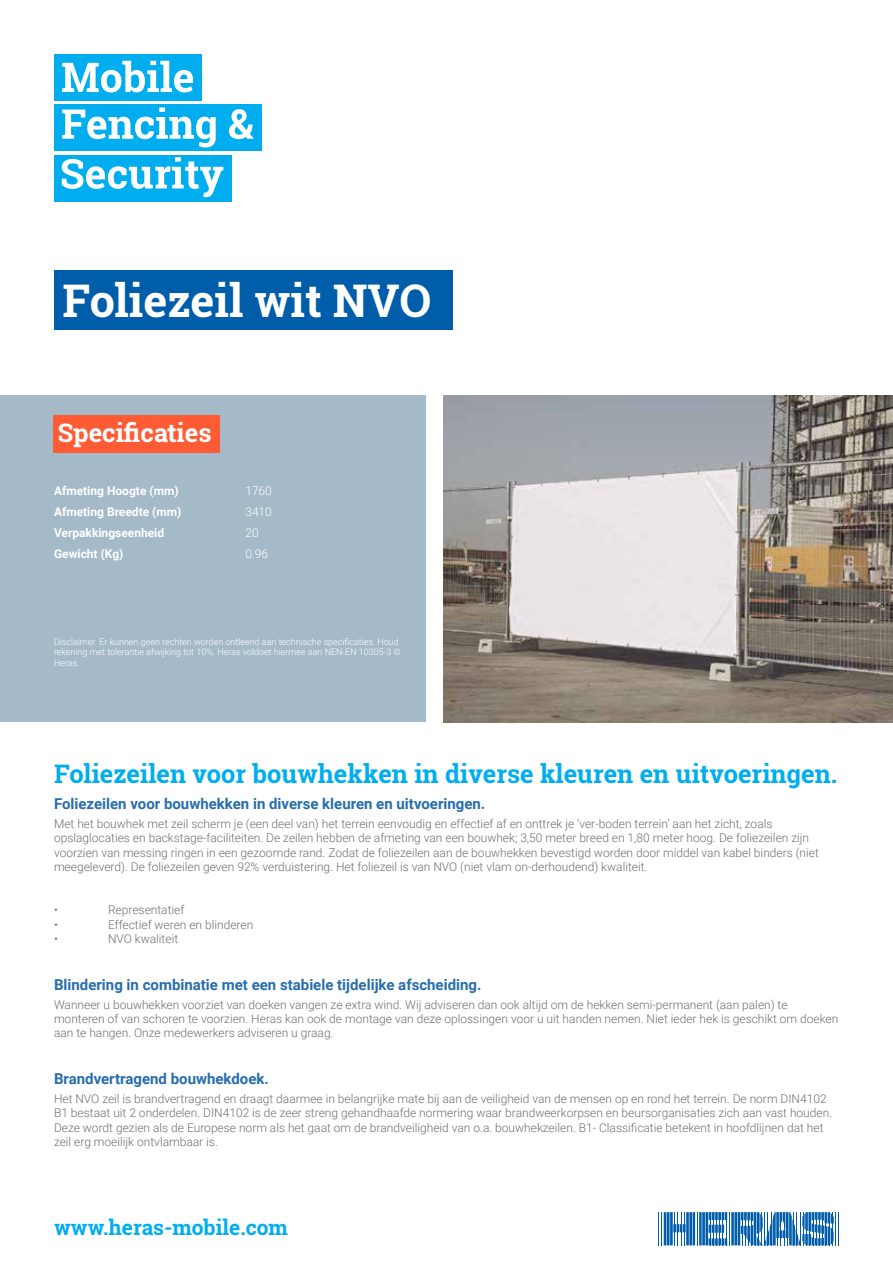
<style>
.page{position:relative;width:893px;height:1263px;background:#fff}
.page>*{position:absolute;margin:0;border:0;box-sizing:border-box;transform-origin:0 0}
.t1{font:700 45px "Roboto Slab";color:#fff}
.t2{font:700 25.5px "Roboto Slab";color:#00aeef}
.t3{font:700 25.5px "Roboto Slab";color:#fff}
.t4{font:700 21px "Roboto Slab";color:#00aeef}
.t5{font:700 15px "Roboto";color:#266dae}
.t6{font:300 12px/14.4px "Roboto";color:#6d6f73}
.t7{font:700 12px "Roboto";color:#fff}
.t8{font:300 12px "Roboto";color:#fff}
.t9{font:300 9px/10.8px "Roboto";color:#fff}
</style>
<div class="page">
<hr style="left:658px;top:1212px;width:1px;height:33px;background:#005daa">
<hr style="left:661px;top:1212px;width:1px;height:33px;background:#005daa">
<hr style="left:697px;top:1212px;width:1px;height:33px;background:#005daa">
<hr style="left:835px;top:1212px;width:1px;height:33px;background:#005daa">
<hr style="left:838px;top:1212px;width:1px;height:33px;background:#005daa">
<svg style="left:664px;top:1212px;width:31px;height:33px"></svg>
<hr style="left:705px;top:1212px;width:3px;height:33px;background:#005daa">
<hr style="left:702px;top:1212px;width:3px;height:33px;background:#005daa">
<hr style="left:699px;top:1212px;width:3px;height:33px;background:#005daa">
<svg style="left:709px;top:1212px;width:125px;height:33px"></svg>
<div style="left:54px;top:54px;width:147px;height:47px;background:#00aeef"></div>
<div style="left:54px;top:104px;width:207px;height:47px;background:#00aeef"></div>
<div style="left:54px;top:155px;width:177px;height:46px;background:#00aeef"></div>
<svg style="left:62px;top:61px;width:131px;height:31px"></svg>
<svg style="left:62px;top:107px;width:154px;height:40px"></svg>
<svg style="left:229px;top:109px;width:25px;height:30px"></svg>
<svg style="left:62px;top:157px;width:161px;height:40px"></svg>
<img style="left:443px;top:396px;width:450px;height:326px">
<div style="left:54px;top:270px;width:399px;height:59px;background:#005daa"></div>
<div style="left:0;top:396px;width:426px;height:326px;background:#a5bac9"></div>
<div style="left:54px;top:415px;width:166px;height:38px;background:#ff5c35"></div>
<h1 class="t1" style="left:63px;top:270px;width:370px">Foliezeil wit NVO</h1>
<h2 class="t3" style="left:58px;top:415px;width:155px">Specificaties</h2>
<p class="t7" style="left:54px;top:482px;width:126px">Afmeting Hoogte (mm)</p>
<p class="t8" style="left:245px;top:482px;width:28px">1760</p>
<p class="t7" style="left:54px;top:503px;width:129px">Afmeting Breedte (mm)</p>
<p class="t8" style="left:245px;top:503px;width:28px">3410</p>
<p class="t7" style="left:54px;top:524px;width:112px">Verpakkingseenheid</p>
<p class="t8" style="left:245px;top:524px;width:15px">20</p>
<p class="t7" style="left:54px;top:545px;width:71px">Gewicht (Kg)</p>
<p class="t8" style="left:245px;top:545px;width:24px">0.96</p>
<p class="t9" style="left:54px;top:636px;width:348px">Disclaimer. Er kunnen geen rechten worden ontleend aan technische specificaties. Houd rekening met tolerantie afwijking tot 10%. Heras voldoet hiermee aan NEN-EN 10305-3 ©<br>Heras.</p>
<h2 class="t2" style="left:54px;top:756px;width:785px">Foliezeilen voor bouwhekken in diverse kleuren en uitvoeringen.</h2>
<p class="t5" style="left:54px;top:793px;width:433px">Foliezeilen voor bouwhekken in diverse kleuren en uitvoeringen.</p>
<p class="t6" style="left:54px;top:816px;width:766px">Met het bouwhek met zeil scherm je (een deel van) het terrein eenvoudig en effectief af en onttrek je ‘ver-boden terrein’ aan het zicht, zoals opslaglocaties en backstage-faciliteiten. De zeilen hebben de afmeting van een bouwhek; 3,50 meter breed en 1,80 meter hoog. De foliezeilen zijn voorzien van messing ringen in een gezoomde rand. Zodat de foliezeilen aan de bouwhekken bevestigd worden door middel van kabel binders (niet meegeleverd). De foliezeilen geven 92% verduistering. Het foliezeil is van NVO (niet vlam on-derhoudend) kwaliteit.</p>
<p class="t6" style="left:54px;top:902px;width:5px">•</p>
<p class="t6" style="left:108px;top:902px;width:78px">Representatief</p>
<p class="t6" style="left:54px;top:917px;width:5px">•</p>
<p class="t6" style="left:108px;top:917px;width:147px">Effectief weren en blinderen</p>
<p class="t6" style="left:54px;top:931px;width:5px">•</p>
<p class="t6" style="left:108px;top:931px;width:72px">NVO kwaliteit</p>
<p class="t5" style="left:54px;top:974px;width:429px">Blindering in combinatie met een stabiele tijdelijke afscheiding.</p>
<p class="t6" style="left:54px;top:997px;width:786px">Wanneer u bouwhekken voorziet van doeken vangen ze extra wind. Wij adviseren dan ook altijd om de hekken semi-permanent (aan palen) te monteren of van schoren te voorzien. Heras kan ook de montage van deze oplossingen voor u uit handen nemen. Niet ieder hek is geschikt om doeken aan te hangen. Onze medewerkers adviseren u graag.</p>
<p class="t5" style="left:54px;top:1068px;width:216px">Brandvertragend bouwhekdoek.</p>
<p class="t6" style="left:54px;top:1091px;width:780px">Het NVO zeil is brandvertragend en draagt daarmee in belangrijke mate bij aan de veiligheid van de mensen op en rond het terrein. De norm DIN4102<br>B1 bestaat uit 2 onderdelen. DIN4102 is de zeer streng gehandhaafde normering waar brandweerkorpsen en beursorganisaties zich aan vast houden.<br>Deze wordt gezien als de Europese norm als het gaat om de brandveiligheid van o.a. bouwhekzeilen. B1- Classificatie betekent in hoofdlijnen dat het zeil erg moeilijk ontvlambaar is.</p>
<h3 class="t4" style="left:54px;top:1213px;width:236px">www.heras-mobile.com</h3>
</div>
